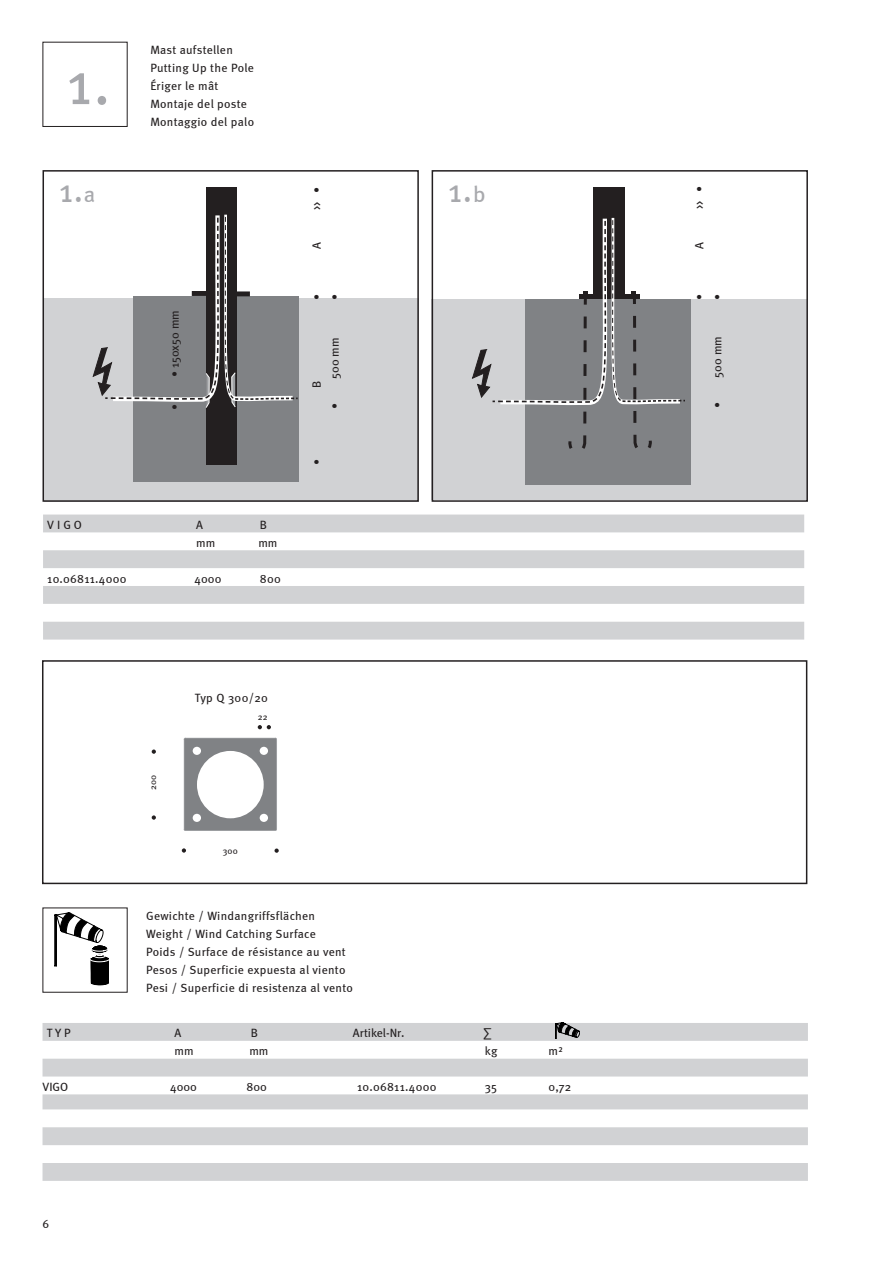
<style>
.page{position:relative;width:893px;height:1263px;background:#fff}
.page>*{position:absolute;margin:0;border:0;box-sizing:border-box;transform-origin:0 0}
.t1{font:60px "Meta";color:#a8a9ad}
.t2{font:33px "Meta";color:#a8a9ad}
.t3{font:12px/18px "Meta";letter-spacing:.025em;color:#231f20}
.t4{font:12px "Meta";color:#231f20}
.t5{font:12px "Arial";color:#231f20}
.t6{font:9px "Meta";letter-spacing:.025em;color:#231f20}
.s1{font-size:22.5px}
</style>
<div class="page">
<div style="left:44px;top:298px;width:375px;height:204px;background:#d1d2d4"></div>
<div style="left:432px;top:299px;width:375px;height:201px;background:#d1d2d4"></div>
<div style="left:525px;top:299px;width:165px;height:186px;background:#808285"></div>
<div style="left:593px;top:187px;width:31px;height:109px;background:#231f20"></div>
<svg style="left:471px;top:213px;width:214px;height:236px"></svg>
<div style="left:43px;top:170px;width:376px;height:332px;border:2px solid #231f20"></div>
<svg style="left:55px;top:913px;width:54px;height:73px"></svg>
<div style="left:432px;top:170px;width:376px;height:332px;border:2px solid #231f20"></div>
<div style="left:134px;top:296px;width:165px;height:186px;background:#808285"></div>
<div style="left:206px;top:187px;width:30px;height:277px;background:#231f20"></div>
<svg style="left:92px;top:210px;width:206px;height:199px"></svg>
<div style="left:230px;top:291px;width:20px;height:5px;border:2px solid #231f20"></div>
<div style="left:192px;top:291px;width:20px;height:5px;border:2px solid #231f20"></div>
<svg style="left:43px;top:1023px;width:765px;height:158px;fill:#d1d2d4"></svg>
<svg style="left:555px;top:1023px;width:25px;height:15px"></svg>
<svg style="left:43px;top:514px;width:761px;height:125px;fill:#d1d2d4"></svg>
<div style="left:42px;top:660px;width:765px;height:224px;border:2px solid #231f20"></div>
<svg style="left:152px;top:749px;width:4px;height:5px"></svg>
<svg style="left:152px;top:815px;width:4px;height:5px"></svg>
<svg style="left:274px;top:848px;width:5px;height:5px"></svg>
<svg style="left:182px;top:848px;width:4px;height:5px"></svg>
<svg style="left:258px;top:725px;width:13px;height:4px"></svg>
<svg style="left:184px;top:738px;width:93px;height:93px;background:#828487"></svg>
<div style="left:197px;top:751px;width:67px;height:67px;background:#fff;border-radius:50%"></div>
<div style="left:193px;top:747px;width:8px;height:8px;background:#fff;border-radius:50%"></div>
<div style="left:260px;top:747px;width:8px;height:8px;background:#fff;border-radius:50%"></div>
<div style="left:260px;top:814px;width:8px;height:8px;background:#fff;border-radius:50%"></div>
<div style="left:193px;top:814px;width:8px;height:8px;background:#fff;border-radius:50%"></div>
<h1 class="t1" style="left:67px;top:49px;width:45px">1.</h1>
<h2 class="t2" style="left:59px;top:172px;width:38px">1.<span class="s1">a</span></h2>
<p class="t3" style="left:150px;top:41px;width:105px">Mast aufstellen<br>Putting Up the Pole<br>Ériger le mât<br>Montaje del poste<br>Montaggio del palo</p>
<p class="t4" style="left:168px;top:410px;width:101px;rotate:-90deg">• • 150x50 mm</p>
<p class="t3" style="left:47px;top:516px;width:36px">VIGO</p>
<p class="t3" style="left:196px;top:516px;width:8px">A</p>
<p class="t3" style="left:260px;top:516px;width:9px">B</p>
<p class="t3" style="left:196px;top:534px;width:21px">mm</p>
<p class="t3" style="left:258px;top:534px;width:21px">mm</p>
<p class="t3" style="left:47px;top:569px;width:81px">10.06811.4000</p>
<p class="t3" style="left:195px;top:569px;width:28px">4000</p>
<p class="t3" style="left:260px;top:569px;width:22px">800</p>
<p class="t3" style="left:308px;top:210px;width:25px;rotate:-90deg">&gt;&gt; •</p>
<p class="t3" style="left:308px;top:249px;width:8px;rotate:-90deg">A</p>
<p class="t3" style="left:308px;top:300px;width:8px;rotate:-90deg">•</p>
<p class="t3" style="left:326px;top:300px;width:8px;rotate:-90deg">•</p>
<p class="t3" style="left:308px;top:388px;width:9px;rotate:-90deg">B</p>
<p class="t3" style="left:326px;top:409px;width:73px;rotate:-90deg">• 500 mm</p>
<p class="t3" style="left:308px;top:465px;width:8px;rotate:-90deg">•</p>
<p class="t6" style="left:148px;top:790px;width:17px;rotate:-90deg">200</p>
<p class="t3" style="left:195px;top:689px;width:74px">Typ Q 300/20</p>
<p class="t6" style="left:258px;top:712px;width:11px">22</p>
<p class="t6" style="left:223px;top:845px;width:17px">300</p>
<p class="t3" style="left:146px;top:907px;width:208px">Gewichte / Windangriffsflächen Weight / Wind Catching Surface<br>Poids / Surface de résistance au vent Pesos / Superficie expuesta al viento Pesi / Superficie di resistenza al vento</p>
<h2 class="t2" style="left:448px;top:172px;width:39px">1.<span class="s1">b</span></h2>
<p class="t3" style="left:47px;top:1024px;width:25px">TYP</p>
<p class="t3" style="left:174px;top:1024px;width:8px">A</p>
<p class="t3" style="left:251px;top:1024px;width:9px">B</p>
<p class="t4" style="left:353px;top:1026px;width:53px">Artikel-Nr.</p>
<p class="t5" style="left:483px;top:1025px;width:10px">∑</p>
<p class="t3" style="left:174px;top:1042px;width:21px">mm</p>
<p class="t3" style="left:249px;top:1042px;width:21px">mm</p>
<p class="t3" style="left:485px;top:1042px;width:14px">kg</p>
<p class="t3" style="left:549px;top:1042px;width:16px">m²</p>
<p class="t3" style="left:43px;top:1078px;width:27px">VIGO</p>
<p class="t3" style="left:170px;top:1078px;width:28px">4000</p>
<p class="t3" style="left:247px;top:1078px;width:22px">800</p>
<p class="t3" style="left:357px;top:1078px;width:81px">10.06811.4000</p>
<p class="t3" style="left:485px;top:1078px;width:14px">35</p>
<p class="t3" style="left:549px;top:1078px;width:24px">0,72</p>
<p class="t3" style="left:43px;top:1215px;width:8px">6</p>
<p class="t3" style="left:690px;top:209px;width:25px;rotate:-90deg">&gt;&gt; •</p>
<p class="t3" style="left:690px;top:249px;width:8px;rotate:-90deg">A</p>
<p class="t3" style="left:690px;top:299px;width:8px;rotate:-90deg">•</p>
<p class="t3" style="left:708px;top:299px;width:8px;rotate:-90deg">•</p>
<p class="t3" style="left:708px;top:408px;width:73px;rotate:-90deg">• 500 mm</p>
</div>
